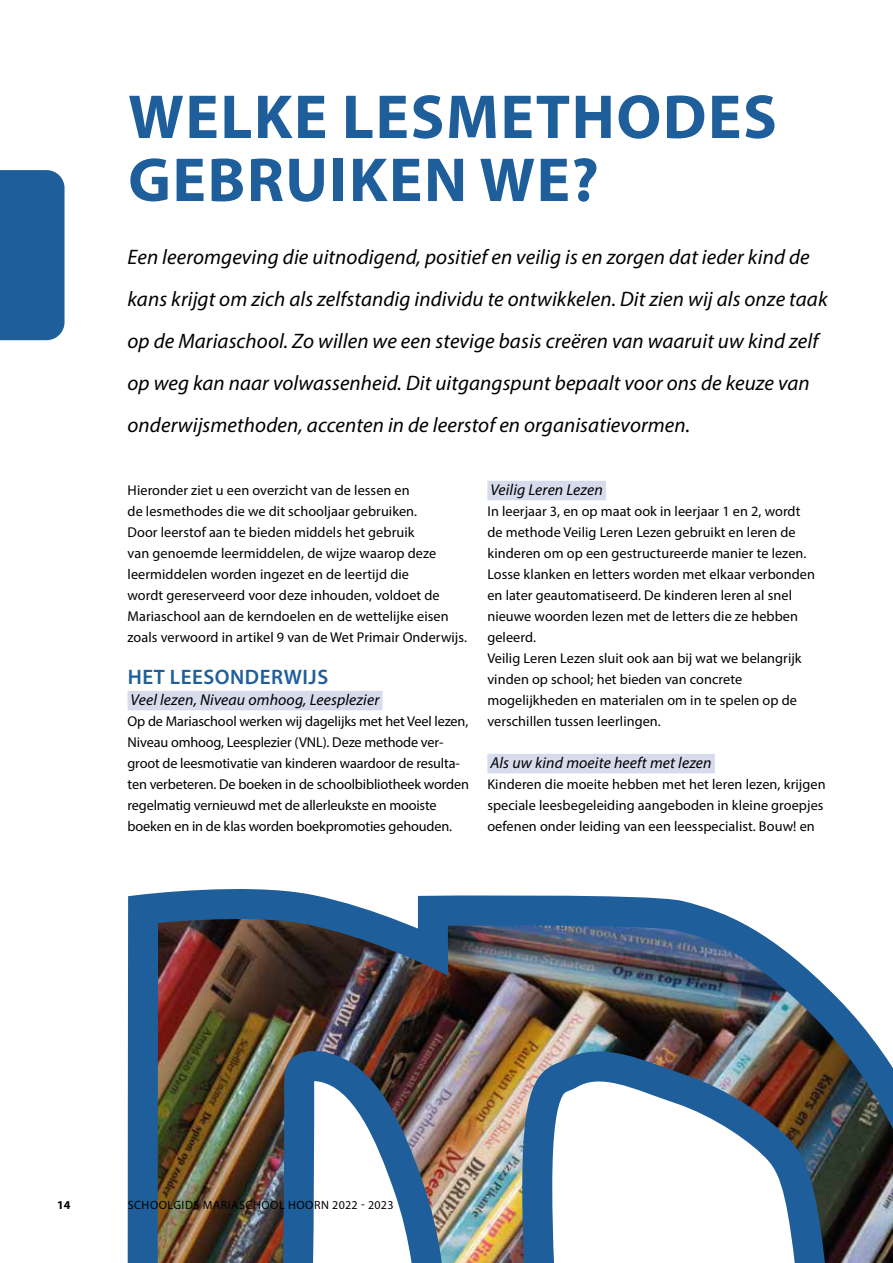
<style>
.page{position:relative;width:893px;height:1263px;background:#fff}
.page>*{position:absolute;margin:0;border:0;box-sizing:border-box;transform-origin:0 0}
.t1{font:700 62.7px/63px "Myriad Pro";letter-spacing:.025em;color:#1e5e9a}
.t2{font:italic 21px/42px "Myriad Pro";letter-spacing:.005em;color:#000}
.t3{font:600 21px "Myriad Pro";letter-spacing:.025em;color:#1e5e9a}
.t4{font:italic 15.75px "Myriad Pro";letter-spacing:.01em;color:#000}
.t5{font:14.25px/21px "Myriad Pro";letter-spacing:.005em;color:#000}
.t6{font:12px "Myriad Pro";letter-spacing:.045em;color:#000}
.t7{font:700 12px "Myriad Pro";color:#000}
</style>
<div class="page">
<div style="left:0;top:170px;width:65px;height:170px;background:#1e5e9a"></div>
<div style="left:128px;top:691px;width:254px;height:19px;background:#d7dbeb"></div>
<img style="left:127px;top:889px;width:766px;height:374px">
<div style="left:487px;top:481px;width:119px;height:19px;background:#d7dbeb"></div>
<div style="left:487px;top:754px;width:228px;height:19px;background:#d7dbeb"></div>
<h1 class="t1" style="left:128px;top:83px;width:650px">WELKE LESMETHODES<br>GEBRUIKEN WE?</h1>
<p class="t2" style="left:128px;top:236px;width:701px">Een leeromgeving die uitnodigend, positief en veilig is en zorgen dat ieder kind de kans krijgt om zich als zelfstandig individu te ontwikkelen. Dit zien wij als onze taak op de Mariaschool. Zo willen we een stevige basis creëren van waaruit uw kind zelf op weg kan naar volwassenheid. Dit uitgangspunt bepaalt voor ons de keuze van onderwijsmethoden, accenten in de leerstof en organisatievormen.</p>
<p class="t5" style="left:128px;top:479px;width:341px">Hieronder ziet u een overzicht van de lessen en<br>de lesmethodes die we dit schooljaar gebruiken.<br>Door leerstof aan te bieden middels het gebruik<br>van genoemde leermiddelen, de wijze waarop deze leermiddelen worden ingezet en de leertijd die<br>wordt gereserveerd voor deze inhouden, voldoet de Mariaschool aan de kerndoelen en de wettelijke eisen zoals verwoord in artikel 9 van de Wet Primair Onderwijs.</p>
<h2 class="t3" style="left:128px;top:664px;width:202px">HET LEESONDERWIJS</h2>
<p class="t4" style="left:131px;top:690px;width:250px">Veel lezen, Niveau omhoog, Leesplezier</p>
<p class="t5" style="left:128px;top:710px;width:343px">Op de Mariaschool werken wij dagelijks met het Veel lezen, Niveau omhoog, Leesplezier (VNL). Deze methode ver&shy;groot de leesmotivatie van kinderen waardoor de resulta&shy;ten verbeteren. De boeken in de schoolbibliotheek worden regelmatig vernieuwd met de allerleukste en mooiste boeken en in de klas worden boekpromoties gehouden.</p>
<p class="t4" style="left:490px;top:480px;width:114px">Veilig Leren Lezen</p>
<p class="t5" style="left:487px;top:500px;width:329px">In leerjaar 3, en op maat ook in leerjaar 1 en 2, wordt de methode Veilig Leren Lezen gebruikt en leren de kinderen om op een gestructureerde manier te lezen.<br>Losse klanken en letters worden met elkaar verbonden en later geautomatiseerd. De kinderen leren al snel nieuwe woorden lezen met de letters die ze hebben geleerd.<br>Veilig Leren Lezen sluit ook aan bij wat we belangrijk vinden op school; het bieden van concrete mogelijkheden en materialen om in te spelen op de verschillen tussen leerlingen.</p>
<p class="t4" style="left:490px;top:753px;width:223px">Als uw kind moeite heeft met lezen</p>
<p class="t5" style="left:487px;top:773px;width:340px">Kinderen die moeite hebben met het leren lezen, krijgen speciale leesbegeleiding aangeboden in kleine groepjes oefenen onder leiding van een leesspecialist. Bouw! en</p>
<p class="t7" style="left:57px;top:1197px;width:15px">14</p>
<p class="t6" style="left:128px;top:1198px;width:267px">SCHOOLGIDS MARIASCHOOL HOORN 2022 - 2023</p>
</div>
